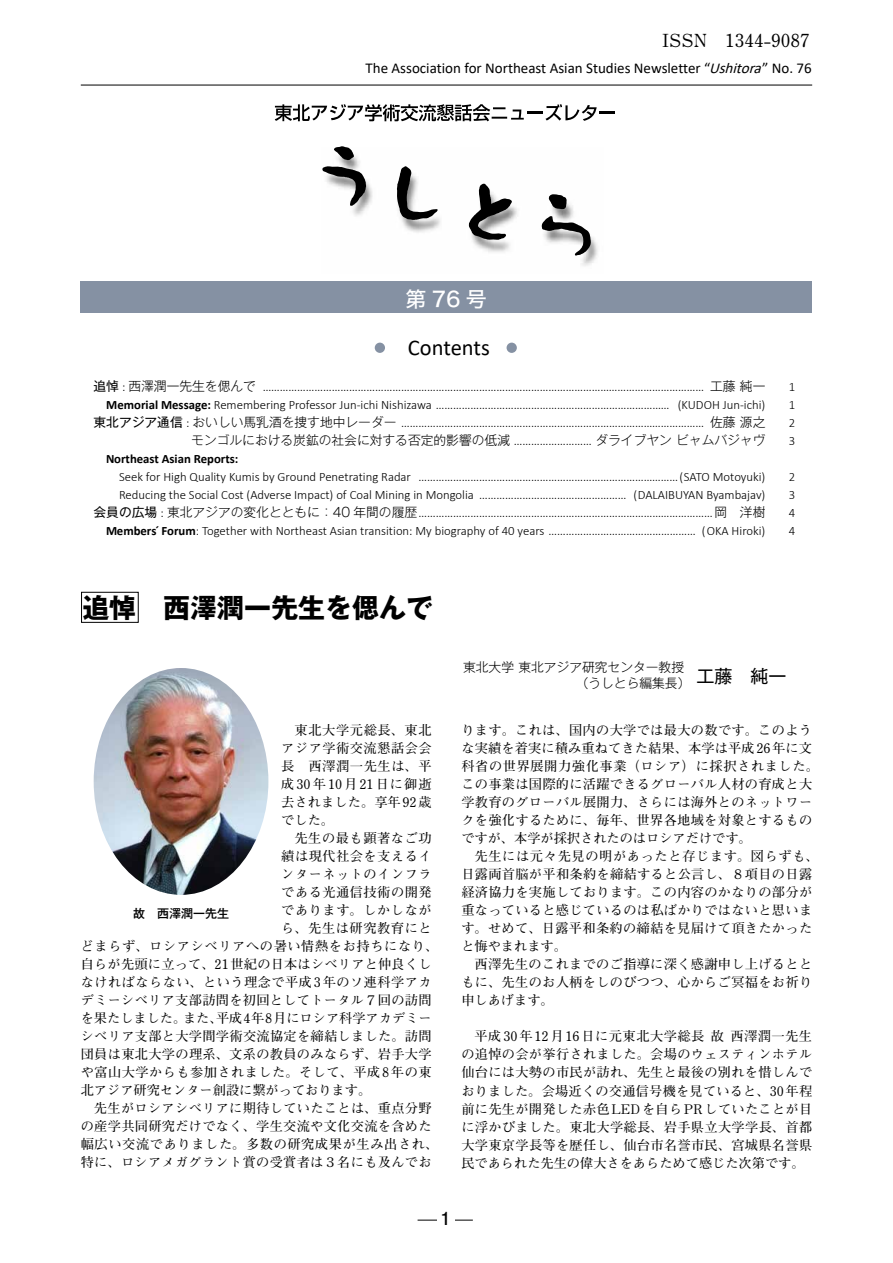
<style>
.page{position:relative;width:893px;height:1263px;background:#fff}
.page>*{position:absolute;margin:0;border:0;box-sizing:border-box;transform-origin:0 0}
.t1{font:700 27px "Gothic MB101 Pro";color:#000}
.t2{font:22.5px "Calibri";color:#000}
.t3{font:21px "Hira Kaku Std W5";color:#fff}
.t4{font:700 18px "Futo Min A101 Pro";color:#000}
.t5{font:18px "Gothic MB101 Pro";color:#000}
.t6{font:700 18px "Futo Go B101 Pro";color:#000}
.t7{font:15px "Calibri";color:#000}
.t8{font:700 13.2px/18px "Futo Min A101 Pro";letter-spacing:.025em;color:#000;text-align:justify}
.t9{font:700 13.2px "Futo Min A101 Pro";letter-spacing:.045em;color:#000}
.t10{font:700 13.2px "Futo Min A101 Pro";color:#000}
.t11{font:300 12.75px/18px "Calibri";color:#000}
.t12{font:300 12.75px/16.5px "Gothic MB101 Pro";color:#000}
.t13{font:500 12px "Gothic MB101 Pro";color:#000}
.s1{font-style:italic}
.s2{font-family:"Gothic MB101 Pro";font-weight:400}
.s3{font-family:"Gothic MB101 Pro"}
.s4{font-weight:700}
.s5{font-family:"Calibri"}
.s6{font-family:"Koz Min Pro";font-weight:400}
</style>
<div class="page">
<hr style="left:81px;top:85px;width:731px;height:1px;background:#000">
<hr style="left:418px;top:1220px;width:55px;height:1px;background:#000">
<div style="left:437px;top:1205px;width:17px;height:30px;background:#fff"></div>
<img style="left:338px;top:156px;width:260px;height:110px">
<svg style="left:542px;top:216px;width:49px;height:40px"></svg>
<svg style="left:549px;top:194px;width:18px;height:15px"></svg>
<svg style="left:469px;top:184px;width:43px;height:56px"></svg>
<svg style="left:322px;top:166px;width:44px;height:40px"></svg>
<svg style="left:397px;top:166px;width:41px;height:54px"></svg>
<svg style="left:334px;top:146px;width:20px;height:14px"></svg>
<svg style="left:275px;top:104px;width:340px;height:17px"></svg>
<div style="left:81px;top:281px;width:731px;height:32px;background:#8591a3"></div>
<div style="left:375px;top:343px;width:10px;height:10px;background:#8591a3;border-radius:50%"></div>
<div style="left:507px;top:343px;width:10px;height:10px;background:#8591a3;border-radius:50%"></div>
<img style="left:94px;top:668px;width:174px;height:227px">
<div style="left:81px;top:592px;width:58px;height:31px;border:1px solid #000"></div>
<h3 class="t4" style="left:662px;top:26px;width:149px">ISSN 1344-9087</h3>
<p class="t7" style="left:366px;top:58px;width:448px">The Association for Northeast Asian Studies Newsletter “<span class="s1">Ushitora</span>” No. 76</p>
<h3 class="t3" style="left:405px;top:283px;width:83px">第76号</h3>
<h2 class="t2" style="left:408px;top:332px;width:83px">Contents</h2>
<p class="t11" style="left:94px;top:378px;width:673px"><span class="s2">追悼</span> : <span class="s3">西澤潤一先生を偲んで</span> ……………………………………………………………………………………………………………………………………… <span class="s3">工藤 純一</span></p>
<p class="t11" style="left:789px;top:378px;width:8px">1</p>
<p class="t11" style="left:106px;top:396px;width:661px"><span class="s4">Memorial Message:</span> Remembering Professor Jun-ichi Nishizawa ……………………………………………………………………… (KUDOH Jun-ichi)</p>
<p class="t11" style="left:789px;top:396px;width:8px">1</p>
<p class="t11" style="left:94px;top:414px;width:673px"><span class="s2">東北アジア通信</span> : <span class="s3">おいしい馬乳酒を捜す地中レーダー</span> …………………………………………………………………………………………… <span class="s3">佐藤 源之</span></p>
<p class="t11" style="left:789px;top:414px;width:8px">2</p>
<p class="t12" style="left:94px;top:430px;width:673px">　　　　　　　 モンゴルにおける炭鉱の社会に対する否定的影響の低減 <span class="s5">………………………</span> ダライブヤン ビャムバジャヴ</p>
<p class="t11" style="left:789px;top:432px;width:8px">3</p>
<p class="t11" style="left:94px;top:450px;width:673px;text-indent:13px"><span class="s4">Northeast Asian Reports:<br></span><span class="s6">　　</span>Seek for High Quality Kumis by Ground Penetrating Radar ………………………………………………………………………………(SATO Motoyuki)</p>
<p class="t11" style="left:789px;top:468px;width:8px">2</p>
<p class="t11" style="left:94px;top:486px;width:673px"><span class="s2">　　</span>Reducing the Social Cost (Adverse Impact) of Coal Mining in Mongolia …………………………………………… (DALAIBUYAN Byambajav)</p>
<p class="t11" style="left:789px;top:486px;width:8px">3</p>
<p class="t11" style="left:94px;top:504px;width:673px"><span class="s2">会員の広場</span> : <span class="s3">東北アジアの変化とともに：40 年間の履歴</span>…………………………………………………………………………………………<span class="s3">岡　洋樹</span></p>
<p class="t11" style="left:789px;top:504px;width:8px">4</p>
<p class="t11" style="left:106px;top:522px;width:661px"><span class="s4">Members´ Forum</span>: Together with Northeast Asian transition: My biography of 40 years …………………………………………… (OKA Hiroki)</p>
<p class="t11" style="left:789px;top:522px;width:8px">4</p>
<h1 class="t1" style="left:82px;top:585px;width:353px">追悼　西澤潤一先生を偲んで</h1>
<p class="t8" style="left:281px;top:720px;width:152px;text-indent:13px">東北大学元総長、東北アジア学術交流懇話会会長　西澤潤一先生は、平成30年10月21日に御逝去されました。享年92歳でした。</p>
<p class="t9" style="left:294px;top:828px;width:139px">先生の最も顕著なご功</p>
<p class="t8" style="left:281px;top:846px;width:152px">績は現代社会を支えるイ</p>
<p class="t8" style="left:281px;top:864px;width:152px">ンターネットのインフラ</p>
<p class="t8" style="left:281px;top:882px;width:152px">である光通信技術の開発</p>
<p class="t9" style="left:281px;top:900px;width:152px">であります。しかしなが</p>
<p class="t9" style="left:281px;top:918px;width:152px">ら、先生は研究教育にと</p>
<p class="t9" style="left:81px;top:936px;width:359px">どまらず、ロシアシベリアへの暑い情熱をお持ちになり、</p>
<p class="t8" style="left:81px;top:954px;width:352px">自らが先頭に立って、21世紀の日本はシベリアと仲良くし</p>
<p class="t8" style="left:81px;top:972px;width:352px">なければならない、という理念で平成3年のソ連科学アカ</p>
<p class="t8" style="left:81px;top:990px;width:352px">デミーシベリア支部訪問を初回としてトータル７回の訪問</p>
<p class="t10" style="left:81px;top:1008px;width:352px">を果たしました。また、平成4年8月にロシア科学アカデミー</p>
<p class="t8" style="left:81px;top:1026px;width:352px">シベリア支部と大学間学術交流協定を締結しました。訪問</p>
<p class="t8" style="left:81px;top:1044px;width:352px">団員は東北大学の理系、文系の教員のみならず、岩手大学</p>
<p class="t8" style="left:81px;top:1062px;width:352px">や富山大学からも参加されました。そして、平成8年の東</p>
<p class="t10" style="left:81px;top:1080px;width:292px">北アジア研究センター創設に繋がっております。</p>
<p class="t8" style="left:94px;top:1098px;width:339px">先生がロシアシベリアに期待していたことは、重点分野</p>
<p class="t8" style="left:81px;top:1116px;width:352px">の産学共同研究だけでなく、学生交流や文化交流を含めた</p>
<p class="t9" style="left:81px;top:1134px;width:359px">幅広い交流でありました。多数の研究成果が生み出され、</p>
<p class="t8" style="left:81px;top:1152px;width:352px">特に、ロシアメガグラント賞の受賞者は３名にも及んでお</p>
<p class="t13" style="left:133px;top:904px;width:98px">故　西澤潤一先生</p>
<p class="t12" style="left:576px;top:657px;width:116px;text-indent:-113px">東北大学 東北アジア研究センター教授（うしとら編集長）</p>
<h3 class="t5" style="left:696px;top:661px;width:91px">工藤　純一</h3>
<p class="t8" style="left:461px;top:720px;width:359px;text-align:left">ります。これは、国内の大学では最大の数です。このような実績を着実に積み重ねてきた結果、本学は平成26年に文科省の世界展開力強化事業（ロシア）に採択されました。この事業は国際的に活躍できるグローバル人材の育成と大学教育のグローバル展開力、さらには海外とのネットワークを強化するために、毎年、世界各地域を対象とするものですが、本学が採択されたのはロシアだけです。</p>
<p class="t8" style="left:461px;top:846px;width:359px;text-align:left;text-indent:13px">先生には元々先見の明があったと存じます。図らずも、日露両首脳が平和条約を締結すると公言し、８項目の日露経済協力を実施しております。この内容のかなりの部分が重なっていると感じているのは私ばかりではないと思います。せめて、日露平和条約の締結を見届けて頂きたかったと悔やまれます。</p>
<p class="t8" style="left:461px;top:954px;width:352px;text-indent:13px">西澤先生のこれまでのご指導に深く感謝申し上げるとともに、先生のお人柄をしのびつつ、心からご冥福をお祈り申しあげます。</p>
<p class="t8" style="left:461px;top:1026px;width:352px;text-indent:13px">平成30年12月16日に元東北大学総長 故 西澤潤一先生の追悼の会が挙行されました。会場のウェスティンホテル仙台には大勢の市民が訪れ、先生と最後の別れを惜しんでおりました。会場近くの交通信号機を見ていると、30年程前に先生が開発した赤色LEDを自らPRしていたことが目に浮かびました。東北大学総長、岩手県立大学学長、首都大学東京学長等を歴任し、仙台市名誉市民、宮城県名誉県民であられた先生の偉大さをあらためて感じた次第です。</p>
<h3 class="t6" style="left:441px;top:1204px;width:12px">1</h3>
</div>
